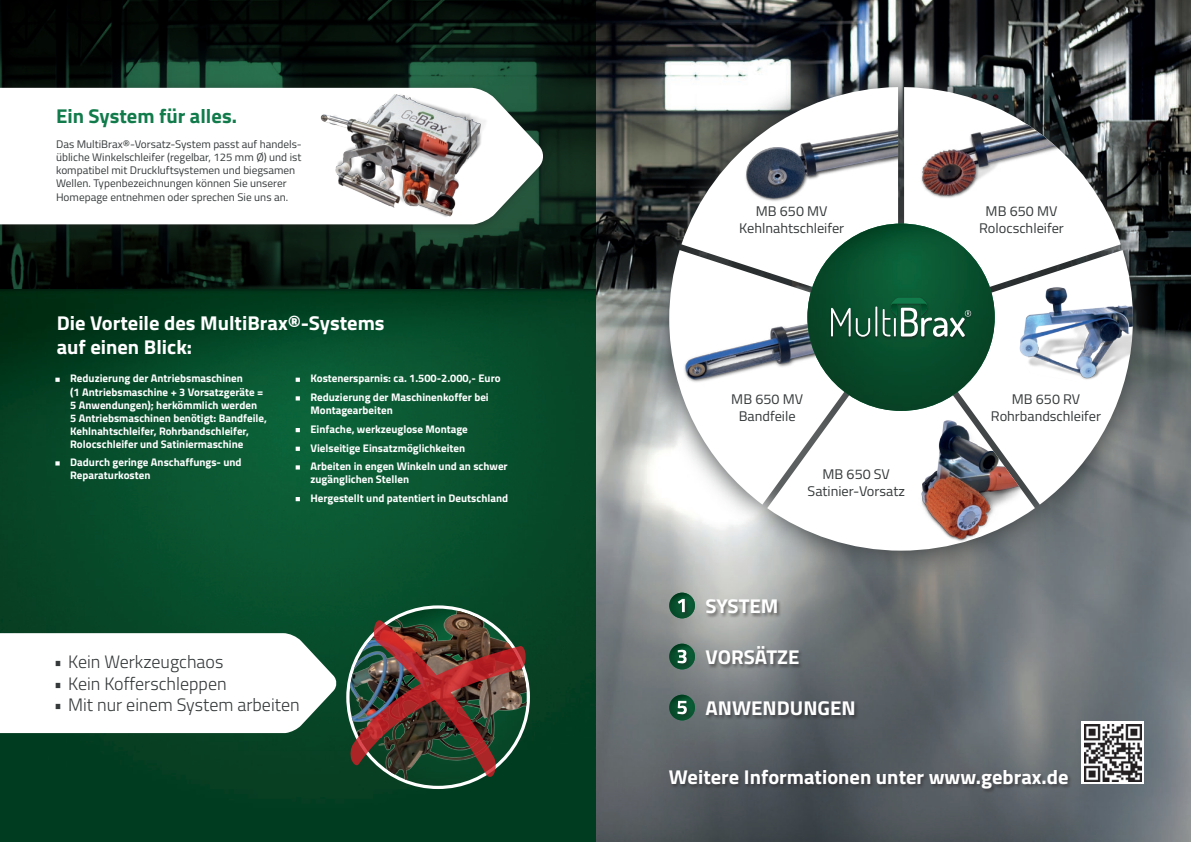
<style>
.page{position:relative;width:1191px;height:842px;background:#fff}
.page>*{position:absolute;margin:0;border:0;box-sizing:border-box;transform-origin:0 0}
.t1{font:700 20px/24px "Titillium";color:#fff}
.t2{font:700 20px "Titillium";color:#117b4b}
.t3{font:300 18px "Titillium";color:#35393a}
.t4{font:14px/16.8px "Titillium";color:#35393a;text-align:center}
.t5{font:700 11px/13px "Titillium";color:#fff}
.t6{font:11px/13.2px "Titillium";color:#35393a}
.s1{font-weight:900}
</style>
<div class="page">
<img style="left:595px;top:0;width:596px;height:842px">
<img style="left:0;top:0;width:595px;height:290px">
<img style="left:0;top:290px;width:595px;height:552px">
<svg style="left:643px;top:61px;width:516px;height:516px;background:#7a7e7f"></svg>
<svg style="left:681px;top:87px;width:33px;height:163px"></svg>
<svg style="left:904px;top:87px;width:216px;height:163px"></svg>
<svg style="left:669px;top:465px;width:98px;height:40px"></svg>
<svg style="left:966px;top:250px;width:167px;height:255px"></svg>
<div style="left:0;top:80px;width:550px;height:164px;background:#231f20;opacity:.5"></div>
<svg style="left:0;top:88px;width:544px;height:149px"></svg>
<svg style="left:0;top:633px;width:337px;height:100px"></svg>
<img style="left:714px;top:87px;width:184px;height:163px">
<img style="left:906px;top:87px;width:212px;height:150px">
<img style="left:669px;top:250px;width:215px;height:215px">
<img style="left:969px;top:283px;width:164px;height:144px">
<img style="left:767px;top:410px;width:268px;height:141px">
<img style="left:669px;top:593px;width:26px;height:25px;border-radius:13px">
<img style="left:669px;top:644px;width:26px;height:25px;border-radius:13px">
<img style="left:669px;top:695px;width:26px;height:25px;border-radius:13px">
<img style="left:807px;top:224px;width:187px;height:187px;border-radius:94px">
<div style="left:829px;top:297px;width:144px;height:43px;background:#231f20;opacity:.65"></div>
<svg style="left:831px;top:298px;width:140px;height:39px;background:#3a7257"></svg>
<div style="left:668px;top:769px;width:404px;height:24px;background:#231f20;opacity:.5"></div>
<div style="left:705px;top:598px;width:77px;height:20px;background:#231f20;opacity:.5"></div>
<div style="left:705px;top:645px;width:98px;height:24px;background:#231f20;opacity:.5"></div>
<div style="left:705px;top:700px;width:154px;height:20px;background:#231f20;opacity:.5"></div>
<div style="left:677px;top:598px;width:13px;height:19px;background:#0d5130"></div>
<svg style="left:677px;top:599px;width:8px;height:13px"></svg>
<div style="left:677px;top:649px;width:14px;height:19px;background:#231f20;opacity:.5"></div>
<svg style="left:677px;top:650px;width:9px;height:13px"></svg>
<div style="left:676px;top:700px;width:15px;height:19px;background:#231f20;opacity:.5"></div>
<svg style="left:677px;top:701px;width:10px;height:13px"></svg>
<svg style="left:1081px;top:721px;width:62px;height:63px"></svg>
<img style="left:1084px;top:724px;width:57px;height:57px">
<img style="left:298px;top:86px;width:205px;height:136px">
<svg style="left:55px;top:378px;width:5px;height:4px"></svg>
<svg style="left:55px;top:461px;width:5px;height:4px"></svg>
<svg style="left:296px;top:378px;width:4px;height:4px"></svg>
<svg style="left:296px;top:396px;width:4px;height:4px"></svg>
<svg style="left:296px;top:428px;width:4px;height:4px"></svg>
<svg style="left:296px;top:447px;width:4px;height:4px"></svg>
<svg style="left:296px;top:465px;width:4px;height:4px"></svg>
<svg style="left:296px;top:497px;width:4px;height:4px"></svg>
<img style="left:349px;top:607px;width:179px;height:180px">
<img style="left:349px;top:609px;width:178px;height:177px;border-radius:89px">
<img style="left:350px;top:619px;width:176px;height:159px">
<h1 class="t2" style="left:56px;top:100px;width:182px">Ein System für alles.</h1>
<p class="t6" style="left:56px;top:137px;width:247px">Das MultiBrax®-Vorsatz-System passt auf handels&shy;übliche Winkelschleifer (regelbar, 125 mm Ø) und ist kompatibel mit Druckluftsystemen und biegsamen Wellen. Typenbezeichnungen können Sie unserer Homepage entnehmen oder sprechen Sie uns an.</p>
<h1 class="t1" style="left:57px;top:310px;width:329px">Die Vorteile des MultiBrax®-Systems auf einen Blick:</h1>
<p class="t5" style="left:70px;top:372px;width:198px;text-indent:-14px"><span class="s1">·</span> Reduzierung der Antriebsmaschinen<br>(1 Antriebsmaschine + 3 Vorsatzgeräte = 5 Anwendungen); herkömmlich werden<br>5 Antriebsmaschinen benötigt: Bandfeile, Kehlnahtschleifer, Rohrbandschleifer, Rolocschleifer und Satiniermaschine</p>
<p class="t5" style="left:70px;top:455px;width:173px;text-indent:-14px"><span class="s1">·</span> Dadurch geringe Anschaffungs- und<br>Reparaturkosten</p>
<p class="t5" style="left:296px;top:369px;width:206px;line-height:18.7px"><span class="s1">·</span> Kostenersparnis: ca. 1.500-2.000,- Euro <span class="s1">·</span> Reduzierung der Maschinenkoffer bei</p>
<p class="t5" style="left:296px;top:400px;width:213px;line-height:18.7px;text-indent:14px">Montagearbeiten<br><span class="s1">·</span> Einfache, werkzeuglose Montage<br><span class="s1">·</span> Vielseitige Einsatzmöglichkeiten<br><span class="s1">·</span> Arbeiten in engen Winkeln und an schwer</p>
<p class="t5" style="left:296px;top:469px;width:213px;line-height:18.7px;text-indent:14px">zugänglichen Stellen<br><span class="s1">·</span> Hergestellt und patentiert in Deutschland</p>
<h2 class="t3" style="left:54px;top:649px;width:171px">• Kein Werkzeugchaos</h2>
<h2 class="t3" style="left:54px;top:670px;width:174px">• Kein Kofferschleppen</h2>
<h2 class="t3" style="left:54px;top:692px;width:247px">• Mit nur einem System arbeiten</h2>
<p class="t4" style="left:739px;top:202px;width:107px">MB 650 MV<br>Kehlnahtschleifer</p>
<p class="t4" style="left:979px;top:202px;width:86px">MB 650 MV<br>Rolocschleifer</p>
<p class="t4" style="left:731px;top:390px;width:73px">MB 650 MV<br>Bandfeile</p>
<p class="t4" style="left:807px;top:465px;width:99px">MB 650 SV<br>Satinier-Vorsatz</p>
<h1 class="t1" style="left:705px;top:593px;width:74px">SYSTEM</h1>
<h1 class="t1" style="left:705px;top:644px;width:95px">VORSÄTZE</h1>
<h1 class="t1" style="left:705px;top:695px;width:152px">ANWENDUNGEN</h1>
<p class="t4" style="left:991px;top:390px;width:112px">MB 650 RV<br>Rohrbandschleifer</p>
<h1 class="t1" style="left:669px;top:764px;width:401px">Weitere Informationen unter www.gebrax.de</h1>
</div>
